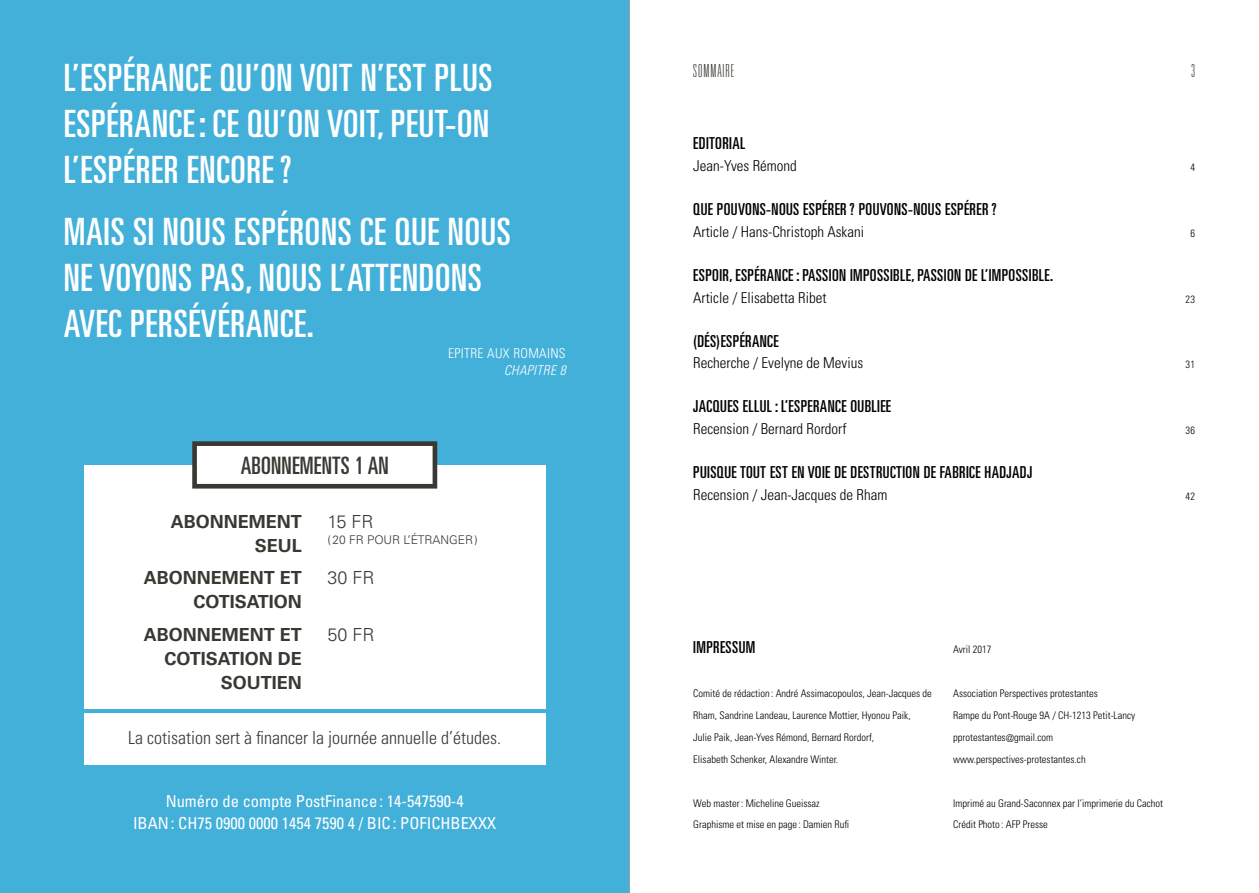
<style>
.page{position:relative;width:1259px;height:893px;background:#fff}
.page>*{position:absolute;margin:0;border:0;box-sizing:border-box;transform-origin:0 0}
.t1{font:ultra-condensed 37.65px/46px "Univers LT Std";letter-spacing:.02em;color:#fff;text-align:justify}
.t2{font:ultra-condensed 24px "Univers LT Std";letter-spacing:.01em;color:#3a3832}
.t3{font:700 18px/24px "Univers LT Std";color:#3a3832;text-align:right}
.t4{font:300 condensed 18px "Univers LT Std";color:#3a3832}
.t5{font:300 18px "Univers LT Std";color:#3a3832}
.t6{font:100 ultra-condensed 18px "Univers LT Std";letter-spacing:.06em;color:#3a3832}
.t7{font:ultra-condensed 16.5px "Univers LT Std";letter-spacing:.025em;color:#000}
.t8{font:condensed 16.5px/22.5px "Univers LT Std";color:#fff;text-align:center}
.t9{font:300 condensed 15px "Univers LT Std";color:#000}
.t10{font:300 condensed 13.5px "Univers LT Std";letter-spacing:.025em;color:#fff}
.t11{font:italic 300 condensed 13.5px "Univers LT Std";letter-spacing:.025em;color:#fff}
.t12{font:300 12px "Univers LT Std";color:#3a3832}
.t13{font:300 condensed 10.5px/21.9px "Univers LT Std";color:#000}
</style>
<div class="page">
<div style="left:0;top:0;width:629px;height:893px;background:#43b0da"></div>
<div style="left:84px;top:465px;width:461px;height:244px;background:#fff"></div>
<div style="left:84px;top:713px;width:461px;height:51px;background:#fff"></div>
<div style="left:195px;top:444px;width:240px;height:42px;background:#fff"></div>
<div style="left:192px;top:441px;width:245px;height:48px;border:5px solid #3a3832"></div>
<hr style="left:629px;top:0;width:1px;height:893px;background:#a09e9b">
<h1 class="t1" style="left:64px;top:54px;width:430px">L’ESPÉRANCE QU’ON VOIT N’EST PLUS ESPÉRANCE: CE QU’ON VOIT, PEUT-ON L’ESPÉRER ENCORE ?</h1>
<h1 class="t1" style="left:64px;top:208px;width:448px;text-align:left">MAIS SI NOUS ESPÉRONS CE QUE NOUS<br>NE VOYONS PAS, NOUS L’ATTENDONS<br>AVEC PERSÉVÉRANCE.</h1>
<p class="t10" style="left:448px;top:345px;width:119px">EPITRE AUX ROMAINS</p>
<p class="t11" style="left:504px;top:362px;width:63px">CHAPITRE 8</p>
<h2 class="t2" style="left:241px;top:451px;width:150px">ABONNEMENTS 1 AN</h2>
<h3 class="t3" style="left:171px;top:510px;width:133px">ABONNEMENT<br>SEUL</h3>
<h3 class="t3" style="left:144px;top:566px;width:160px">ABONNEMENT ET<br>COTISATION</h3>
<h3 class="t3" style="left:144px;top:623px;width:160px">ABONNEMENT ET<br>COTISATION DE<br>SOUTIEN</h3>
<h3 class="t5" style="left:327px;top:511px;width:48px">15 FR</h3>
<p class="t12" style="left:327px;top:533px;width:152px">(20 FR POUR L’ÉTRANGER)</p>
<h3 class="t5" style="left:327px;top:567px;width:49px">30 FR</h3>
<h3 class="t5" style="left:327px;top:624px;width:49px">50 FR</h3>
<h3 class="t4" style="left:128px;top:726px;width:374px">La cotisation sert à financer la journée annuelle d’études.</h3>
<h3 class="t8" style="left:133px;top:789px;width:365px">Numéro de compte PostFinance: 14-547590-4<br>IBAN: CH75 0900 0000 1454 7590 4 / BIC: POFICHBEXXX</h3>
<h3 class="t6" style="left:693px;top:61px;width:43px">SOMMAIRE</h3>
<h3 class="t6" style="left:1191px;top:61px;width:6px">3</h3>
<h3 class="t7" style="left:693px;top:134px;width:54px">EDITORIAL</h3>
<h3 class="t9" style="left:693px;top:157px;width:105px">Jean-Yves Rémond</h3>
<p class="t13" style="left:1190px;top:157px;width:6px">4</p>
<h3 class="t7" style="left:693px;top:200px;width:305px">QUE POUVONS-NOUS ESPÉRER? POUVONS-NOUS ESPÉRER?</h3>
<h3 class="t9" style="left:693px;top:223px;width:172px">Article / Hans-Christoph Askani</h3>
<p class="t13" style="left:1190px;top:222px;width:6px">6</p>
<h3 class="t7" style="left:693px;top:266px;width:361px">ESPOIR, ESPÉRANCE : PASSION IMPOSSIBLE, PASSION DE L’IMPOSSIBLE.</h3>
<h3 class="t9" style="left:693px;top:288px;width:135px">Article / Elisabetta Ribet</h3>
<p class="t13" style="left:1185px;top:288px;width:11px">23</p>
<h3 class="t7" style="left:693px;top:331px;width:87px">(DÉS)ESPÉRANCE</h3>
<h3 class="t9" style="left:693px;top:354px;width:171px">Recherche / Evelyne de Mevius</h3>
<p class="t13" style="left:1185px;top:354px;width:11px">31</p>
<h3 class="t7" style="left:693px;top:397px;width:199px">JACQUES ELLUL : L’ESPERANCE OUBLIEE</h3>
<h3 class="t9" style="left:693px;top:420px;width:155px">Recension / Bernard Rordorf</h3>
<p class="t13" style="left:1185px;top:420px;width:11px">36</p>
<h3 class="t7" style="left:693px;top:463px;width:340px">PUISQUE TOUT EST EN VOIE DE DESTRUCTION DE FABRICE HADJADJ</h3>
<h3 class="t9" style="left:693px;top:486px;width:196px">Recension / Jean-Jacques de Rham</h3>
<p class="t13" style="left:1185px;top:485px;width:11px">42</p>
<h3 class="t7" style="left:693px;top:638px;width:63px">IMPRESSUM</h3>
<p class="t13" style="left:953px;top:639px;width:40px">Avril 2017</p>
<p class="t13" style="left:693px;top:682px;width:240px">Comité de rédaction : André Assimacopoulos, Jean-Jacques de Rham, Sandrine Landeau, Laurence Mottier, Hyonou Paik,<br>Julie Paik, Jean-Yves Rémond, Bernard Rordorf,<br>Elisabeth Schenker, Alexandre Winter.</p>
<p class="t13" style="left:693px;top:792px;width:157px">Web master: Micheline Gueissaz<br>Graphisme et mise en page : Damien Rufi</p>
<p class="t13" style="left:953px;top:682px;width:183px">Association Perspectives protestantes<br>Rampe du Pont-Rouge 9A / CH-1213 Petit-Lancy pprotestantes@gmail.com www.perspectives-protestantes.ch</p>
<p class="t13" style="left:953px;top:792px;width:211px">Imprimé au Grand-Saconnex par l’imprimerie du Cachot<br>Crédit Photo : AFP Presse</p>
</div>
